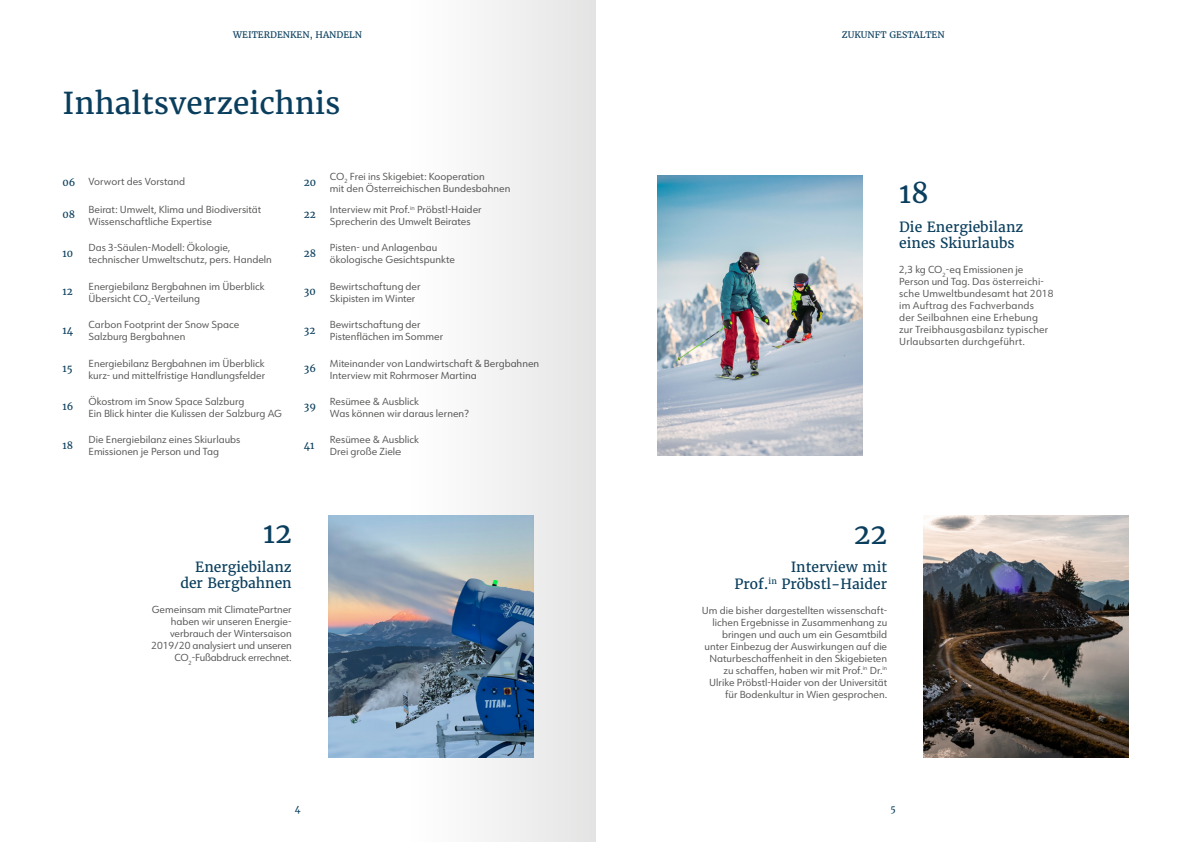
<style>
.page{position:relative;width:1191px;height:842px;background:#fff}
.page>*{position:absolute;margin:0;border:0;box-sizing:border-box;transform-origin:0 0}
.t1{font:30px "Merriweather";color:#0a3e5d}
.t2{font:28px "Merriweather";color:#0a3e5d}
.t3{font:14px/16.8px "Merriweather";color:#0a3e5d;text-align:right}
.t4{font:10px/12px "URW Form";color:#575756}
.t5{font:10px "Merriweather";color:#0a3e5d}
.t6{font:9px "Merriweather";color:#0a3e5d}
</style>
<div class="page">
<img style="left:924px;top:516px;width:204px;height:242px">
<img style="left:658px;top:176px;width:204px;height:280px">
<img style="left:328px;top:516px;width:70px;height:242px">
<svg style="left:398px;top:0;width:197px;height:842px"></svg>
<p class="t6" style="left:233px;top:29px;width:130px">WEITERDENKEN, HANDELN</p>
<p class="t6" style="left:842px;top:29px;width:104px">ZUKUNFT GESTALTEN</p>
<h1 class="t1" style="left:62px;top:85px;width:280px">Inhaltsverzeichnis</h1>
<p class="t4" style="left:89px;top:176px;width:98px">Vorwort des Vorstand</p>
<p class="t4" style="left:330px;top:170px;width:182px">CO<sub>2</sub> Frei ins Skigebiet: Kooperation<br>mit den Österreichischen Bundesbahnen</p>
<p class="t4" style="left:89px;top:203px;width:174px">Beirat: Umwelt, Klima und Biodiversität<br>Wissenschaftliche Expertise</p>
<p class="t4" style="left:330px;top:203px;width:153px">Interview mit Prof.<sup>in</sup> Pröbstl-Haider<br>Sprecherin des Umwelt Beirates</p>
<p class="t4" style="left:89px;top:241px;width:185px">Das 3-Säulen-Modell: Ökologie, technischer Umweltschutz, pers. Handeln</p>
<p class="t4" style="left:330px;top:241px;width:126px">Pisten- und Anlagenbau ökologische Gesichtspunkte</p>
<p class="t4" style="left:89px;top:280px;width:178px">Energiebilanz Bergbahnen im Überblick<br>Übersicht CO<sub>2</sub>-Verteilung</p>
<p class="t4" style="left:330px;top:280px;width:92px">Bewirtschaftung der<br>Skipisten im Winter</p>
<p class="t4" style="left:89px;top:318px;width:152px">Carbon Footprint der Snow Space<br>Salzburg Bergbahnen</p>
<p class="t4" style="left:330px;top:318px;width:115px">Bewirtschaftung der<br>Pistenflächen im Sommer</p>
<p class="t4" style="left:89px;top:357px;width:178px">Energiebilanz Bergbahnen im Überblick kurz- und mittelfristige Handlungsfelder</p>
<p class="t4" style="left:330px;top:357px;width:211px">Miteinander von Landwirtschaft &amp; Bergbahnen<br>Interview mit Rohrmoser Martina</p>
<p class="t4" style="left:89px;top:395px;width:195px">Ökostrom im Snow Space Salzburg<br>Ein Blick hinter die Kulissen der Salzburg AG</p>
<p class="t4" style="left:330px;top:395px;width:141px">Resümee &amp; Ausblick<br>Was können wir daraus lernen?</p>
<p class="t4" style="left:89px;top:433px;width:153px">Die Energiebilanz eines Skiurlaubs<br>Emissionen je Person und Tag</p>
<p class="t4" style="left:330px;top:433px;width:90px">Resümee &amp; Ausblick<br>Drei große Ziele</p>
<p class="t5" style="left:62px;top:176px;width:14px">06</p>
<p class="t5" style="left:304px;top:176px;width:14px">20</p>
<p class="t5" style="left:62px;top:208px;width:14px">08</p>
<p class="t5" style="left:304px;top:208px;width:13px">22</p>
<p class="t5" style="left:62px;top:247px;width:12px">10</p>
<p class="t5" style="left:304px;top:247px;width:14px">28</p>
<p class="t5" style="left:62px;top:285px;width:12px">12</p>
<p class="t5" style="left:304px;top:285px;width:13px">30</p>
<p class="t5" style="left:62px;top:324px;width:12px">14</p>
<p class="t5" style="left:304px;top:324px;width:13px">32</p>
<p class="t5" style="left:62px;top:362px;width:12px">15</p>
<p class="t5" style="left:304px;top:362px;width:14px">36</p>
<p class="t5" style="left:62px;top:400px;width:12px">16</p>
<p class="t5" style="left:304px;top:400px;width:14px">39</p>
<p class="t5" style="left:62px;top:439px;width:12px">18</p>
<p class="t5" style="left:304px;top:439px;width:12px">41</p>
<h2 class="t2" style="left:263px;top:516px;width:30px">12</h2>
<h3 class="t3" style="left:180px;top:558px;width:113px">Energiebilanz der Bergbahnen</h3>
<p class="t4" style="left:152px;top:603px;width:142px;text-align:right">Gemeinsam mit ClimatePartner haben wir unseren Energie&shy;verbrauch der Wintersaison<br>2019/20 analysiert und unseren<br>CO<sub>2</sub>-Fußabdruck errechnet.</p>
<h2 class="t2" style="left:899px;top:176px;width:31px">18</h2>
<h3 class="t3" style="left:899px;top:218px;width:126px;text-align:left">Die Energiebilanz eines Skiurlaubs</h3>
<p class="t4" style="left:899px;top:264px;width:156px">2,3 kg CO<sub>2</sub>-eq Emissionen je<br>Person und Tag. Das österreichi&shy;sche Umweltbundesamt hat 2018 im Auftrag des Fachverbands<br>der Seilbahnen eine Erhebung zur Treibhausgasbilanz typischer<br>Urlaubsarten durchgeführt.</p>
<h2 class="t2" style="left:854px;top:516px;width:35px">22</h2>
<h3 class="t3" style="left:734px;top:558px;width:154px">Interview mit<br>Prof.<sup>in</sup> Pröbstl-Haider</h3>
<p class="t4" style="left:702px;top:604px;width:187px;text-align:right">Um die bisher dargestellten wissenschaft&shy;lichen Ergebnisse in Zusammenhang zu bringen und auch um ein Gesamtbild unter Einbezug der Auswirkungen auf die Naturbeschaffenheit in den Skigebieten zu schaffen, haben wir mit Prof.<sup>in</sup> Dr.<sup>in </sup>Ulrike Pröbstl-Haider von der Universität für Bodenkultur in Wien gesprochen.</p>
<p class="t6" style="left:295px;top:803px;width:7px">4</p>
<p class="t6" style="left:890px;top:803px;width:7px">5</p>
</div>
